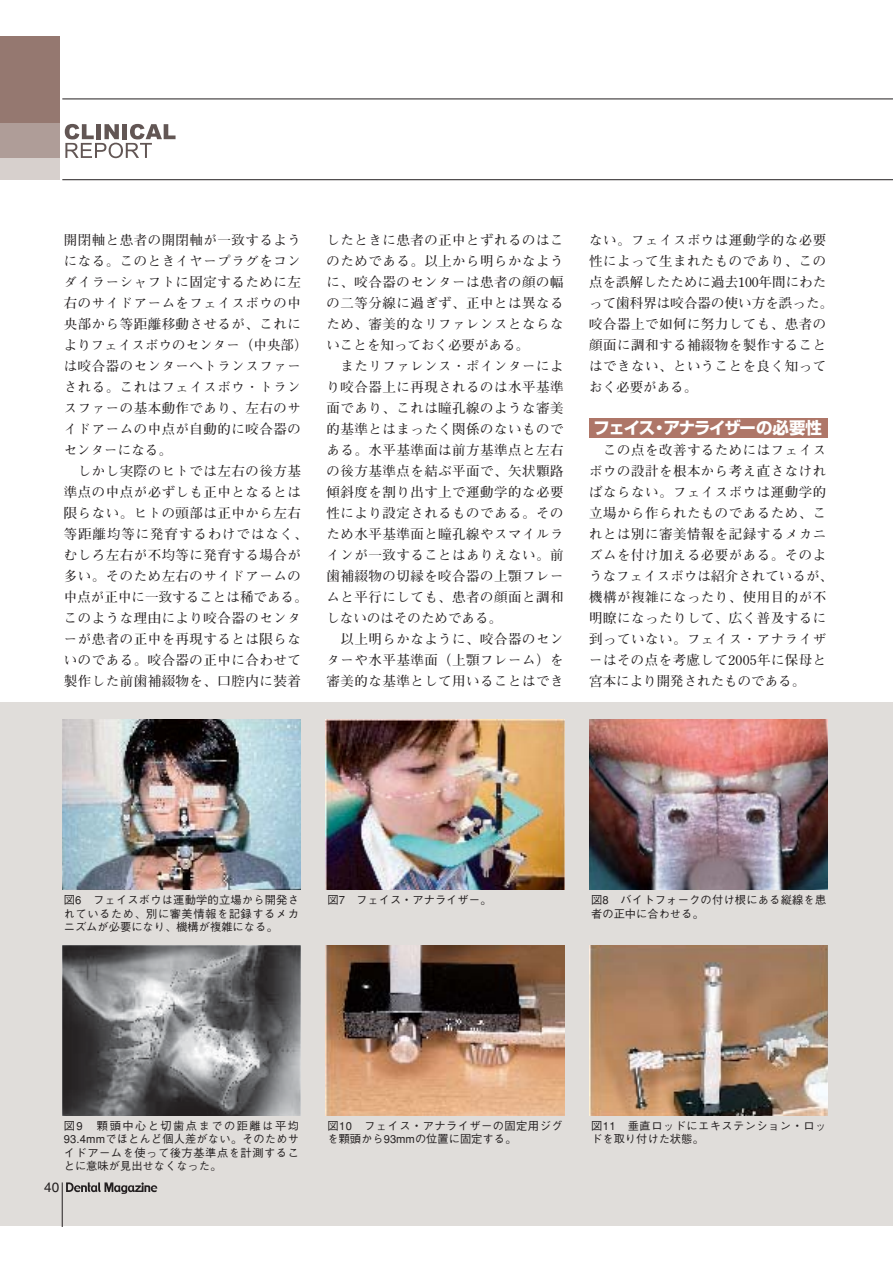
<style>
.page{position:relative;width:893px;height:1263px;background:#fff}
.page>*{position:absolute;margin:0;border:0;box-sizing:border-box;transform-origin:0 0}
.t1{font:16.5px "Shin Go Bold 90 msp RKSJ H";letter-spacing:-.08em;color:#fff}
.t2{font:13.5px/21px "Futo Min A101 Bold 90 msp RKSJ H";letter-spacing:.035em;color:#231f20}
.t3{font:13.5px "Helvetica";color:#231f20}
.t4{font:11.25px/13.5px "Gothic BBB Medium 90 msp RKSJ H";letter-spacing:.015em;color:#231f20;text-align:justify}
.t5{font:11.25px/13.5px "Gothic BBB Medium 90 msp RKSJ H";letter-spacing:.04em;color:#231f20}
</style>
<div class="page">
<div style="left:0;top:703px;width:893px;height:523px;background:#e0ddda"></div>
<svg style="left:66px;top:1182px;width:91px;height:12px"></svg>
<hr style="left:62px;top:1182px;width:1px;height:44px;background:#231f20">
<svg style="left:65px;top:124px;width:111px;height:34px"></svg>
<div style="left:0;top:123px;width:59px;height:35px;background:#af9d98"></div>
<div style="left:0;top:37px;width:59px;height:86px;background:#957870"></div>
<div style="left:0;top:158px;width:59px;height:22px;background:#d7d0cd"></div>
<hr style="left:62px;top:99px;width:831px;height:1px;background:#231f20">
<hr style="left:62px;top:179px;width:831px;height:1px;background:#231f20">
<img style="left:62px;top:720px;width:238px;height:170px">
<img style="left:326px;top:720px;width:238px;height:170px">
<img style="left:590px;top:720px;width:238px;height:170px">
<img style="left:62px;top:945px;width:238px;height:170px">
<img style="left:326px;top:945px;width:238px;height:170px">
<img style="left:590px;top:945px;width:238px;height:170px">
<div style="left:590px;top:418px;width:238px;height:20px;background:#ae7668"></div>
<p class="t2" style="left:64px;top:232px;width:245px">開閉軸と患者の開閉軸が一致するようになる。このときイヤープラグをコンダイラーシャフトに固定するために左右のサイドアームをフェイスボウの中央部から等距離移動させるが、これによりフェイスボウのセンター（中央部）は咬合器のセンターへトランスファーされる。これはフェイスボウ・トランスファーの基本動作であり、左右のサイドアームの中点が自動的に咬合器のセンターになる。</p>
<p class="t2" style="left:64px;top:463px;width:245px;text-align:center">しかし実際のヒトでは左右の後方基<br>準点の中点が必ずしも正中となるとは限らない。ヒトの頭部は正中から左右等距離均等に発育するわけではなく、むしろ左右が不均等に発育する場合が多い。そのため左右のサイドアームの中点が正中に一致することは稀である。このような理由により咬合器のセンターが患者の正中を再現するとは限らないのである。咬合器の正中に合わせて製作した前歯補綴物を、口腔内に装着</p>
<p class="t2" style="left:326px;top:232px;width:239px;text-align:justify">したときに患者の正中とずれるのはこのためである。以上から明らかなように、咬合器のセンターは患者の顔の幅の二等分線に過ぎず、正中とは異なるため、審美的なリファレンスとならないことを知っておく必要がある。</p>
<p class="t2" style="left:326px;top:358px;width:239px;text-align:justify;text-indent:14px">またリファレンス・ポインターにより咬合器上に再現されるのは水平基準面であり、これは瞳孔線のような審美的基準とはまったく関係のないものである。水平基準面は前方基準点と左右の後方基準点を結ぶ平面で、矢状顆路傾斜度を割り出す上で運動学的な必要性により設定されるものである。そのため水平基準面と瞳孔線やスマイルラインが一致することはありえない。前歯補綴物の切縁を咬合器の上顎フレームと平行にしても、患者の顔面と調和しないのはそのためである。</p>
<p class="t2" style="left:326px;top:631px;width:239px;text-align:justify;text-indent:14px">以上明らかなように、咬合器のセンターや水平基準面（上顎フレーム）を審美的な基準として用いることはでき</p>
<p class="t2" style="left:589px;top:232px;width:245px">ない。フェイスボウは運動学的な必要性によって生まれたものであり、この点を誤解したために過去100年間にわたって歯科界は咬合器の使い方を誤った。咬合器上で如何に努力しても、患者の顔面に調和する補綴物を製作することはできない、ということを良く知っておく必要がある。</p>
<p class="t1" style="left:593px;top:422px;width:230px">フェイス・アナライザーの必要性</p>
<p class="t2" style="left:589px;top:442px;width:245px;text-indent:14px">この点を改善するためにはフェイスボウの設計を根本から考え直さなければならない。フェイスボウは運動学的立場から作られたものであるため、これとは別に審美情報を記録するメカニズムを付け加える必要がある。そのようなフェイスボウは紹介されているが、機構が複雑になったり、使用目的が不明瞭になったりして、広く普及するに到っていない。フェイス・アナライザーはその点を考慮して2005年に保母と宮本により開発されたものである。</p>
<p class="t4" style="left:64px;top:895px;width:237px">図6 フェイスボウは運動学的立場から開発されているため、別に審美情報を記録するメカニズムが必要になり、機構が複雑になる。</p>
<p class="t4" style="left:327px;top:895px;width:165px">図7 フェイス・アナライザー。</p>
<p class="t4" style="left:591px;top:895px;width:237px">図8 バイトフォークの付け根にある縦線を患者の正中に合わせる。</p>
<p class="t4" style="left:64px;top:1120px;width:237px;text-indent:33px">顆頭中心と切歯点までの距離は平均93.4mmでほとんど個人差がない。そのためサイドアームを使って後方基準点を計測することに意味が見出せなくなった。</p>
<p class="t4" style="left:64px;top:1120px;width:20px">図9</p>
<p class="t3" style="left:44px;top:1182px;width:17px">40</p>
<p class="t4" style="left:327px;top:1120px;width:237px">図10 フェイス・アナライザーの固定用ジグを顆頭から93mmの位置に固定する。</p>
<p class="t5" style="left:591px;top:1120px;width:237px">図11 垂直ロッドにエキステンション・ロッドを取り付けた状態。</p>
</div>
